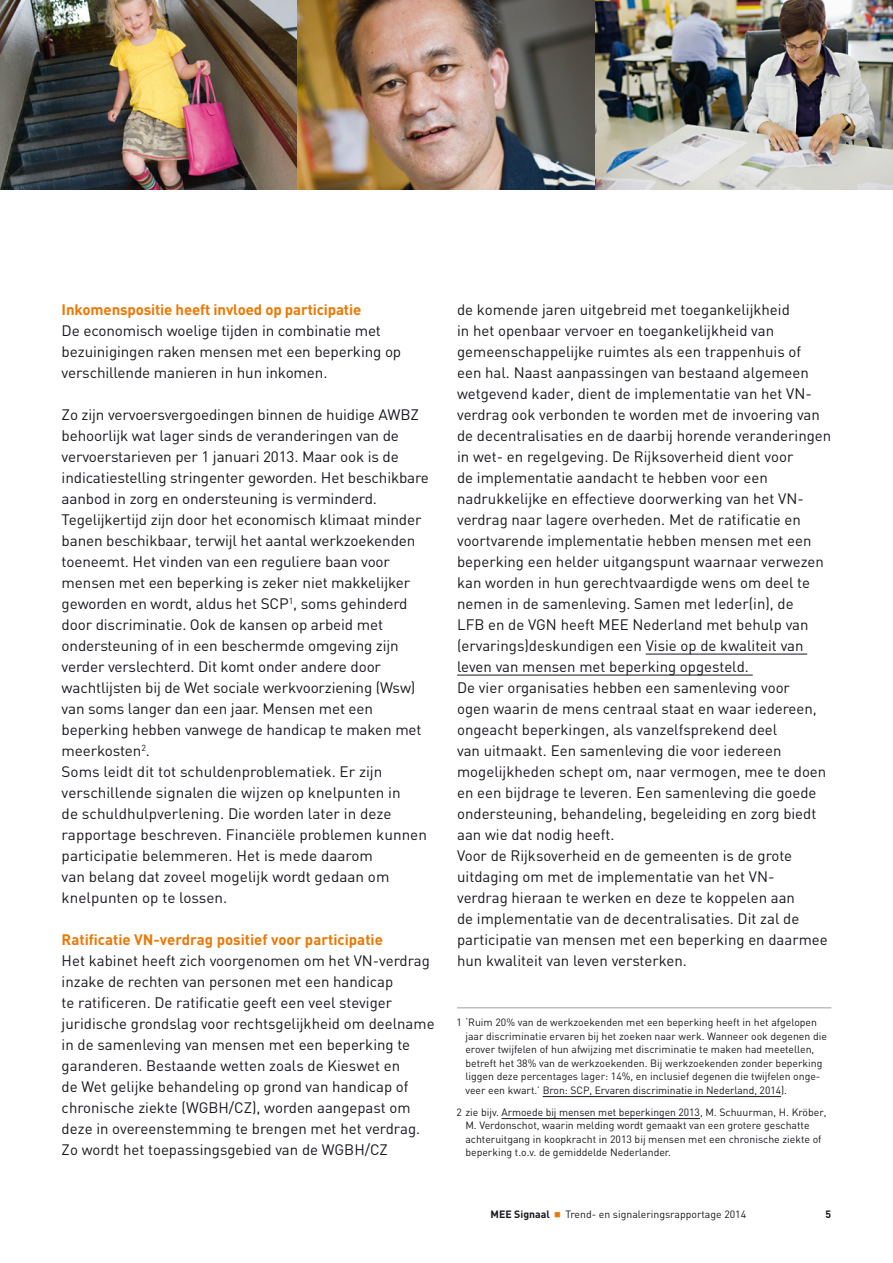
<style>
.page{position:relative;width:893px;height:1263px;background:#fff}
.page>*{position:absolute;margin:0;border:0;box-sizing:border-box;transform-origin:0 0}
.t1{font:15px/21px "DIN";color:#1a171c}
.t2{font:700 15px "DIN";letter-spacing:-.01em;color:#ed7703}
.t3{font:10.5px/13.5px "DIN";color:#1a171c}
.t4{font:700 10.5px "DIN";color:#1a171c}
.s1{font-weight:700}
.s2{color:#ed7703}
</style>
<div class="page">
<hr style="left:646px;top:654px;width:161px;height:1px;background:#1a171c">
<hr style="left:457px;top:675px;width:296px;height:1px;background:#1a171c">
<img style="left:0;top:0;width:893px;height:189px">
<hr style="left:543px;top:1096px;width:238px;height:1px;background:#1a171c">
<hr style="left:501px;top:1118px;width:199px;height:1px;background:#1a171c">
<hr style="left:457px;top:1007px;width:374px;height:1px;background:#9c9e9f">
<p class="t2" style="left:62px;top:300px;width:301px">Inkomenspositie heeft invloed op participatie</p>
<p class="t1" style="left:62px;top:320px;width:341px">De economisch woelige tijden in combinatie met bezuinigingen raken mensen met een beperking op verschillende manieren in hun inkomen.</p>
<p class="t1" style="left:62px;top:404px;width:369px">Zo zijn vervoersvergoedingen binnen de huidige AWBZ behoorlijk wat lager sinds de veranderingen van de vervoerstarieven per 1 januari 2013. Maar ook is de indicatiestelling stringenter geworden. Het beschikbare aanbod in zorg en ondersteuning is verminderd.<br>Tegelijkertijd zijn door het economisch klimaat minder banen beschikbaar, terwijl het aantal werkzoekenden toeneemt. Het vinden van een reguliere baan voor mensen met een beperking is zeker niet makkelijker geworden en wordt, aldus het SCP<sup>1</sup>, soms gehinderd door discriminatie. Ook de kansen op arbeid met ondersteuning of in een beschermde omgeving zijn verder verslechterd. Dit komt onder andere door wachtlijsten bij de Wet sociale werkvoorziening (Wsw) van soms langer dan een jaar. Mensen met een beperking hebben vanwege de handicap te maken met meerkosten<sup>2</sup>.<br>Soms leidt dit tot schuldenproblematiek. Er zijn verschillende signalen die wijzen op knelpunten in<br>de schuldhulpverlening. Die worden later in deze rapportage beschreven. Financiële problemen kunnen participatie belemmeren. Het is mede daarom<br>van belang dat zoveel mogelijk wordt gedaan om knelpunten op te lossen.</p>
<p class="t2" style="left:62px;top:930px;width:323px">Ratificatie VN-verdrag positief voor participatie</p>
<p class="t1" style="left:62px;top:950px;width:374px">Het kabinet heeft zich voorgenomen om het VN-verdrag inzake de rechten van personen met een handicap<br>te ratificeren. De ratificatie geeft een veel steviger juridische grondslag voor rechtsgelijkheid om deelname in de samenleving van mensen met een beperking te garanderen. Bestaande wetten zoals de Kieswet en<br>de Wet gelijke behandeling op grond van handicap of chronische ziekte (WGBH/CZ), worden aangepast om deze in overeenstemming te brengen met het verdrag.<br>Zo wordt het toepassingsgebied van de WGBH/CZ</p>
<p class="t1" style="left:457px;top:299px;width:376px">de komende jaren uitgebreid met toegankelijkheid<br>in het openbaar vervoer en toegankelijkheid van gemeenschappelijke ruimtes als een trappenhuis of<br>een hal. Naast aanpassingen van bestaand algemeen wetgevend kader, dient de implementatie van het VN&shy;verdrag ook verbonden te worden met de invoering van de decentralisaties en de daarbij horende veranderingen in wet- en regelgeving. De Rijksoverheid dient voor<br>de implementatie aandacht te hebben voor een nadrukkelijke en effectieve doorwerking van het VN&shy;verdrag naar lagere overheden. Met de ratificatie en voortvarende implementatie hebben mensen met een beperking een helder uitgangspunt waarnaar verwezen kan worden in hun gerechtvaardigde wens om deel te nemen in de samenleving. Samen met Ieder(in), de<br>LFB en de VGN heeft MEE Nederland met behulp van (ervarings)deskundigen een Visie op de kwaliteit van leven van mensen met beperking opgesteld.<br>De vier organisaties hebben een samenleving voor<br>ogen waarin de mens centraal staat en waar iedereen, ongeacht beperkingen, als vanzelfsprekend deel<br>van uitmaakt. Een samenleving die voor iedereen mogelijkheden schept om, naar vermogen, mee te doen en een bijdrage te leveren. Een samenleving die goede ondersteuning, behandeling, begeleiding en zorg biedt aan wie dat nodig heeft.<br>Voor de Rijksoverheid en de gemeenten is de grote uitdaging om met de implementatie van het VN-<br>verdrag hieraan te werken en deze te koppelen aan<br>de implementatie van de decentralisaties. Dit zal de participatie van mensen met een beperking en daarmee hun kwaliteit van leven versterken.</p>
<p class="t3" style="left:465px;top:1015px;width:363px;text-indent:-9px">1 ‘Ruim 20% van de werkzoekenden met een beperking heeft in het afgelopen jaar discriminatie ervaren bij het zoeken naar werk. Wanneer ook degenen die erover twijfelen of hun afwijzing met discriminatie te maken had meetellen, betreft het 38% van de werkzoekenden. Bij werkzoekenden zonder beperking liggen deze percentages lager: 14%, en inclusief degenen die twijfelen onge&shy;veer een kwart.’ Bron: SCP, Ervaren discriminatie in Nederland, 2014).</p>
<p class="t3" style="left:465px;top:1105px;width:363px;text-indent:-9px">2 zie bijv. Armoede bij mensen met beperkingen 2013, M. Schuurman, H. Kröber, M. Verdonschot, waarin melding wordt gemaakt van een grotere geschatte achteruitgang in koopkracht in 2013 bij mensen met een chronische ziekte of beperking t.o.v. de gemiddelde Nederlander.</p>
<p class="t3" style="left:491px;top:1207px;width:257px"><span class="s1">MEE Signaal</span> <span class="s2">■</span> Trend- en signaleringsrapportage 2014</p>
<p class="t4" style="left:826px;top:1207px;width:7px">5</p>
</div>
